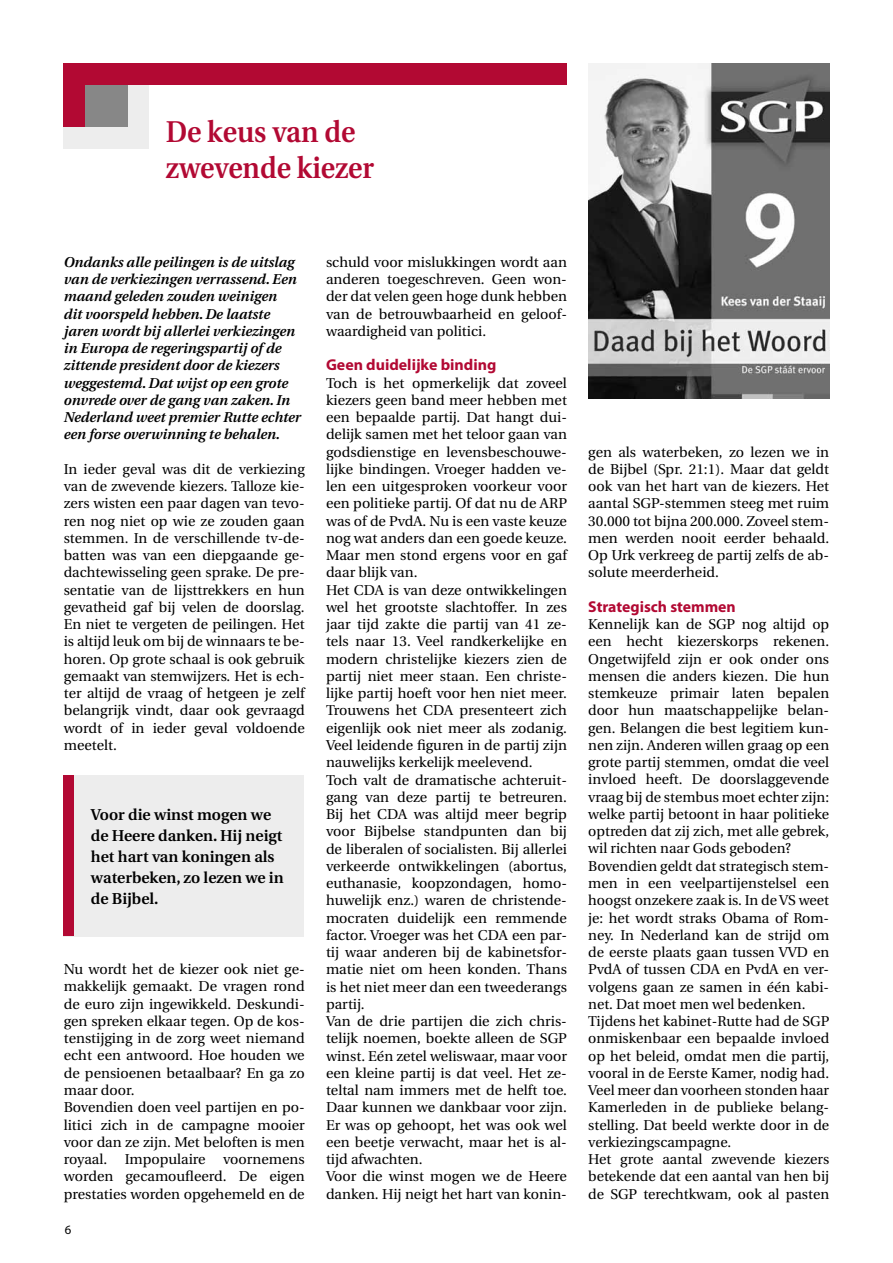
<style>
.page{position:relative;width:893px;height:1263px;background:#fff}
.page>*{position:absolute;margin:0;border:0;box-sizing:border-box;transform-origin:0 0}
.t1{font:600 30px/36px "Utopia";color:#b20933;scale:.92 1}
.t2{font:600 15.75px/21px "Utopia";color:#000}
.t3{font:700 15.75px "Myriad Pro";color:#b20933}
.t4{font:14.25px/17.2px "Utopia";color:#000;text-align:justify}
.t5{font:italic 600 14.25px/17.2px "Utopia";color:#000}
.t6{font:12.75px "Myriad Pro";color:#000}
</style>
<div class="page">
<div style="left:64px;top:72px;width:85px;height:76px;background:#ededed"></div>
<div style="left:64px;top:67px;width:64px;height:60px;background:#878787"></div>
<div style="left:64px;top:66px;width:21px;height:61px;background:#b20933"></div>
<div style="left:64px;top:63px;width:503px;height:22px;background:#b20933"></div>
<img style="left:588px;top:64px;width:241px;height:334px">
<div style="left:63px;top:775px;width:241px;height:161px;background:#ededed"></div>
<div style="left:63px;top:775px;width:11px;height:161px;background:#b20933"></div>
<h1 class="t1" style="left:166px;top:114px;width:228px">De keus van de zwevende kiezer</h1>
<p class="t5" style="left:64px;top:253px;width:239px">Ondanks alle peilingen is de uitslag van de verkiezingen verrassend. Een maand geleden zouden weinigen<br>dit voorspeld hebben. De laatste jaren wordt bij allerlei verkiezingen in Europa de regeringspartij of de zittende president door de kiezers weggestemd. Dat wijst op een grote onvrede over de gang van zaken. In Nederland weet premier Rutte echter een forse overwinning te behalen.</p>
<p class="t4" style="left:64px;top:461px;width:242px">In ieder geval was dit de verkiezing van de zwevende kiezers. Talloze kie&shy;zers wisten een paar dagen van tevo&shy;ren nog niet op wie ze zouden gaan stemmen. In de verschillende tv-de&shy;batten was van een diepgaande ge&shy;dachtewisseling geen sprake. De pre&shy;sentatie van de lijsttrekkers en hun gevatheid gaf bij velen de doorslag.<br>En niet te vergeten de peilingen. Het is altijd leuk om bij de winnaars te be&shy;horen. Op grote schaal is ook gebruik gemaakt van stemwijzers. Het is ech&shy;ter altijd de vraag of hetgeen je zelf belangrijk vindt, daar ook gevraagd wordt of in ieder geval voldoende meetelt.</p>
<p class="t2" style="left:91px;top:804px;width:194px">Voor die winst mogen we de Heere danken. Hij neigt het hart van koningen als waterbeken, zo lezen we in de Bijbel.</p>
<p class="t4" style="left:64px;top:961px;width:242px;text-align:left">Nu wordt het de kiezer ook niet ge&shy;makkelijk gemaakt. De vragen rond de euro zijn ingewikkeld. Deskundi&shy;gen spreken elkaar tegen. Op de kos&shy;tenstijging in de zorg weet niemand echt een antwoord. Hoe houden we de pensioenen betaalbaar? En ga zo maar door.<br>Bovendien doen veel partijen en po&shy;litici zich in de campagne mooier voor dan ze zijn. Met beloften is men royaal. Impopulaire voornemens worden gecamoufleerd. De eigen prestaties worden opgehemeld en de</p>
<p class="t6" style="left:65px;top:1222px;width:8px">6</p>
<p class="t4" style="left:326px;top:254px;width:242px">schuld voor mislukkingen wordt aan anderen toegeschreven. Geen won&shy;der dat velen geen hoge dunk hebben van de betrouwbaarheid en geloof&shy;waardigheid van politici.</p>
<p class="t3" style="left:326px;top:356px;width:172px">Geen duidelijke binding</p>
<p class="t4" style="left:326px;top:374px;width:242px;text-align:left">Toch is het opmerkelijk dat zoveel kiezers geen band meer hebben met een bepaalde partij. Dat hangt dui&shy;delijk samen met het teloor gaan van godsdienstige en levensbeschouwe&shy;lijke bindingen. Vroeger hadden ve&shy;len een uitgesproken voorkeur voor een politieke partij. Of dat nu de ARP was of de PvdA. Nu is een vaste keuze nog wat anders dan een goede keuze.<br>Maar men stond ergens voor en gaf daar blijk van.<br>Het CDA is van deze ontwikkelingen wel het grootste slachtoffer. In zes jaar tijd zakte die partij van 41 ze&shy;tels naar 13. Veel randkerkelijke en modern christelijke kiezers zien de partij niet meer staan. Een christe&shy;lijke partij hoeft voor hen niet meer.<br>Trouwens het CDA presenteert zich eigenlijk ook niet meer als zodanig.<br>Veel leidende figuren in de partij zijn nauwelijks kerkelijk meelevend.<br>Toch valt de dramatische achteruit&shy;gang van deze partij te betreuren.<br>Bij het CDA was altijd meer begrip voor Bijbelse standpunten dan bij de liberalen of socialisten. Bij allerlei verkeerde ontwikkelingen (abortus, euthanasie, koopzondagen, homo&shy;huwelijk enz.) waren de christende&shy;mocraten duidelijk een remmende factor. Vroeger was het CDA een par&shy;tij waar anderen bij de kabinetsfor&shy;matie niet om heen konden. Thans is het niet meer dan een tweederangs partij.<br>Van de drie partijen die zich chris&shy;telijk noemen, boekte alleen de SGP winst. Eén zetel weliswaar, maar voor een kleine partij is dat veel. Het ze&shy;teltal nam immers met de helft toe.<br>Daar kunnen we dankbaar voor zijn.<br>Er was op gehoopt, het was ook wel een beetje verwacht, maar het is al&shy;tijd afwachten.<br>Voor die winst mogen we de Heere danken. Hij neigt het hart van konin-</p>
<p class="t4" style="left:588px;top:443px;width:242px">gen als waterbeken, zo lezen we in de Bijbel (Spr. 21:1). Maar dat geldt ook van het hart van de kiezers. Het aantal SGP-stemmen steeg met ruim 30.000 tot bijna 200.000. Zoveel stem&shy;men werden nooit eerder behaald.<br>Op Urk verkreeg de partij zelfs de ab&shy;solute meerderheid.</p>
<p class="t3" style="left:588px;top:598px;width:149px">Strategisch stemmen</p>
<p class="t4" style="left:588px;top:616px;width:242px;text-align:left">Kennelijk kan de SGP nog altijd op een hecht kiezerskorps rekenen.<br>Ongetwijfeld zijn er ook onder ons mensen die anders kiezen. Die hun stemkeuze primair laten bepalen door hun maatschappelijke belan&shy;gen. Belangen die best legitiem kun&shy;nen zijn. Anderen willen graag op een grote partij stemmen, omdat die veel invloed heeft. De doorslaggevende vraag bij de stembus moet echter zijn: welke partij betoont in haar politieke optreden dat zij zich, met alle gebrek, wil richten naar Gods geboden?<br>Bovendien geldt dat strategisch stem&shy;men in een veelpartijenstelsel een hoogst onzekere zaak is. In de VS weet je: het wordt straks Obama of Rom&shy;ney. In Nederland kan de strijd om de eerste plaats gaan tussen VVD en PvdA of tussen CDA en PvdA en ver&shy;volgens gaan ze samen in één kabi&shy;net. Dat moet men wel bedenken.<br>Tijdens het kabinet-Rutte had de SGP onmiskenbaar een bepaalde invloed op het beleid, omdat men die partij, vooral in de Eerste Kamer, nodig had.<br>Veel meer dan voorheen stonden haar Kamerleden in de publieke belang&shy;stelling. Dat beeld werkte door in de verkiezingscampagne.<br>Het grote aantal zwevende kiezers betekende dat een aantal van hen bij de SGP terechtkwam, ook al pasten</p>
</div>
